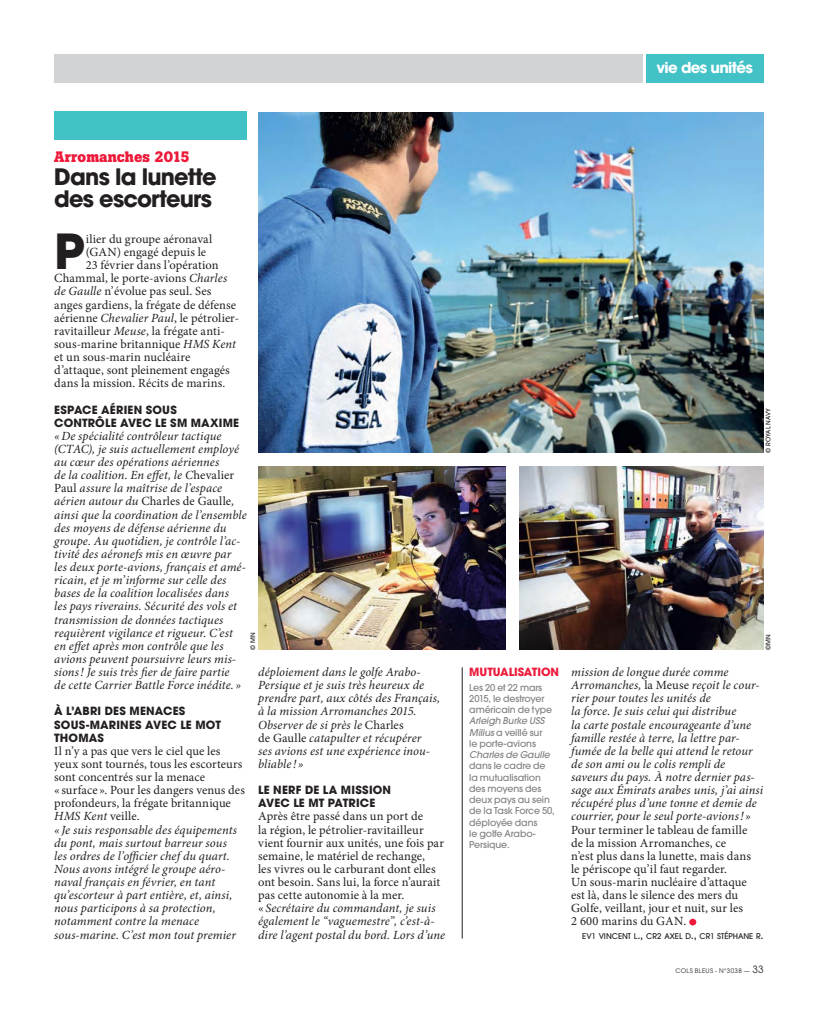
<style>
.page{position:relative;width:818px;height:1012px;background:#fff}
.page>*{position:absolute;margin:0;border:0;box-sizing:border-box;transform-origin:0 0}
.t1{font:700 48px "Avant Garde LT";color:#231f20}
.t2{font:700 22.5px/22.5px "Avant Garde LT";letter-spacing:-.035em;color:#231f20}
.t3{font:700 15px "Boton";letter-spacing:.005em;color:#ed1a3a}
.t4{font:700 15px "Avant Garde LT";letter-spacing:-.045em;color:#fff}
.t5{font:italic 12.5px/13.1px "Minion Pro";letter-spacing:.005em;color:#231f20}
.t6{font:12.5px/13.1px "Minion Pro";letter-spacing:.005em;color:#231f20}
.t7{font:700 11.25px/13.1px "Avant Garde LT";letter-spacing:.015em;color:#231f20}
.t8{font:700 11.25px "Avant Garde LT";letter-spacing:-.01em;color:#ed1a3a}
.t9{font:500 9.38px/11.2px "Avant Garde LT";letter-spacing:-.01em;color:#808285}
.t10{font:italic 500 9.38px "Avant Garde";letter-spacing:-.015em;color:#808285}
.t11{font:500 7.88px "Avant Garde LT";color:#231f20}
.t12{font:6.25px "Avant Garde LT";letter-spacing:.055em;color:#231f20}
.t13{font:500 6.25px "Avant Garde LT";letter-spacing:.02em;color:#231f20}
.s1{font-style:italic}
.s2{font-style:normal}
.s3{font-size:11.25px}
.s4{font-family:"Avant Garde";font-style:italic}
.s5{font-size:10px}
</style>
<div class="page">
<div style="left:646px;top:54px;width:117px;height:29px;background:#42c1c7"></div>
<div style="left:54px;top:54px;width:588px;height:29px;background:#d1d3d4"></div>
<div style="left:54px;top:112px;width:193px;height:28px;background:#42c1c7"></div>
<hr style="left:461px;top:667px;width:1px;height:272px;background:#231f20">
<img style="left:258px;top:113px;width:505px;height:340px">
<svg style="left:688px;top:919px;width:8px;height:6px"></svg>
<img style="left:258px;top:466px;width:247px;height:184px">
<img style="left:519px;top:466px;width:244px;height:184px">
<p class="t3" style="left:54px;top:152px;width:137px">Arromanches 2015</p>
<h2 class="t2" style="left:54px;top:167px;width:164px">Dans la lunette des escorteurs</h2>
<p class="t4" style="left:656px;top:61px;width:98px">vie des unités</p>
<h1 class="t1" style="left:54px;top:229px;width:32px">P</h1>
<p class="t6" style="left:86px;top:233px;width:128px">ilier du groupe aéronaval</p>
<p class="t6" style="left:86px;top:247px;width:122px">(GAN) engagé depuis le</p>
<p class="t6" style="left:86px;top:260px;width:134px">23 février dans l’opération</p>
<p class="t6" style="left:54px;top:273px;width:174px">Chammal, le porte-avions <span class="s1">Charles</span></p>
<p class="t6" style="left:54px;top:286px;width:158px"><span class="s1">de Gaulle</span> n’évolue pas seul. Ses</p>
<p class="t6" style="left:54px;top:299px;width:183px">anges gardiens, la frégate de défense</p>
<p class="t6" style="left:54px;top:312px;width:186px">aérienne <span class="s1">Chevalier Paul</span>, le pétrolier-</p>
<p class="t6" style="left:54px;top:325px;width:172px">ravitailleur <span class="s1">Meuse</span>, la frégate anti-</p>
<p class="t6" style="left:54px;top:338px;width:183px">sous-marine britannique <span class="s1">HMS Kent</span></p>
<p class="t6" style="left:54px;top:352px;width:137px">et un sous-marin nucléaire</p>
<p class="t6" style="left:54px;top:365px;width:177px">d’attaque, sont pleinement engagés</p>
<p class="t6" style="left:54px;top:378px;width:172px">dans la mission. Récits de marins.</p>
<p class="t7" style="left:54px;top:404px;width:186px">ESPACE AÉRIEN SOUS<br>CONTRÔLE AVEC LE SM MAXIME</p>
<p class="t5" style="left:54px;top:430px;width:194px">« De spécialité contrôleur tactique (CTAC), je suis actuellement employé au cœur des opérations aériennes<br>de la coalition. En effet, le C<span class="s2">hevalier Paul</span> assure la maîtrise de l’espace aérien autour du <span class="s2">Charles de Gaulle</span>, ainsi que la coordination de l’ensemble des moyens de défense aérienne du groupe. Au quotidien, je contrôle l’ac&shy;tivité des aéronefs mis en œuvre par les deux porte-avions, français et amé&shy;ricain, et je m’informe sur celle des bases de la coalition localisées dans<br>les pays riverains. Sécurité des vols et transmission de données tactiques requièrent vigilance et rigueur. C’est en effet après mon contrôle que les avions peuvent poursuivre leurs mis&shy;sions ! Je suis très fier de faire partie<br>de cette Carrier Battle Force inédite. »</p>
<p class="t7" style="left:54px;top:705px;width:168px">À L’ABRI DES MENACES<br>SOUS-MARINES AVEC LE MOT<br>THOMAS</p>
<p class="t5" style="left:54px;top:745px;width:192px"><span class="s2">Il n’y a pas que vers le ciel que les yeux sont tournés, tous les escorteurs sont concentrés sur la menace<br>« surface ». Pour les dangers venus des profondeurs, la frégate britannique </span>HMS Kent <span class="s2">veille.<br></span>« Je suis responsable des équipements du pont, mais surtout barreur sous<br>les ordres de l’officier chef du quart.<br>Nous avons intégré le groupe aéro&shy;naval français en février, en tant qu’escorteur à part entière, et, ainsi, nous participons à sa protection, notamment contre la menace sous-marine. C’est mon tout premier</p>
<p class="t13" style="left:764px;top:453px;width:47px;rotate:-90deg">© ROYAL NAVY</p>
<p class="t13" style="left:250px;top:650px;width:19px;rotate:-90deg">© MN</p>
<p class="t13" style="left:764px;top:650px;width:17px;rotate:-90deg">©MN</p>
<p class="t5" style="left:258px;top:667px;width:183px">déploiement dans le golfe Arabo-<br>Persique et je suis très heureux de prendre part, aux côtés des Français, à la mission Arromanches 2015.<br>Observer de si près le <span class="s2">Charles<br>de Gaulle</span> catapulter et récupérer<br>ses avions est une expérience inou&shy;bliable ! »</p>
<p class="t7" style="left:258px;top:784px;width:134px">LE NERF DE LA MISSION<br>AVEC LE MT PATRICE</p>
<p class="t6" style="left:258px;top:811px;width:188px">Après être passé dans un port de<br>la région, le pétrolier-ravitailleur vient fournir aux unités, une fois par semaine, le matériel de rechange,<br>les vivres ou le carburant dont elles ont besoin. Sans lui, la force n’aurait pas cette autonomie à la mer.<br>« <span class="s1">Secrétaire du commandant, je suis également le “vaguemestre”, c’est-à&shy;dire l’agent postal du bord. Lors d’une</span></p>
<p class="t5" style="left:570px;top:667px;width:193px">mission de longue durée comme Arromanches, <span class="s2">la Meuse</span> reçoit le cour&shy;rier pour toutes les unités de<br>la force. Je suis celui qui distribue<br>la carte postale encourageante d’une famille restée à terre, la lettre par&shy;fumée de la belle qui attend le retour de son ami ou le colis rempli de saveurs du pays. À notre dernier pas&shy;sage aux Émirats arabes unis, j’ai ainsi récupéré plus d’une tonne et demie de courrier, pour le seul porte-avions ! »</p>
<p class="t6" style="left:570px;top:824px;width:181px">Pour terminer le tableau de famille de la mission Arromanches, ce n’est plus dans la lunette, mais dans le périscope qu’il faut regarder.<br>Un sous-marin nucléaire d’attaque est là, dans le silence des mers du<br>Golfe, veillant, jour et nuit, sur les<br>2 600 marins du GAN.</p>
<p class="t11" style="left:582px;top:933px;width:183px">EV1 VINCENT L<span class="s3">.,</span> CR2 AXEL D<span class="s3">.,</span> CR1 STÉPHANE R<span class="s3">.</span></p>
<p class="t8" style="left:469px;top:667px;width:91px">MUTUALISATION</p>
<p class="t9" style="left:469px;top:682px;width:84px">Les 20 et 22 mars<br>2015, le destroyer américain de type</p>
<p class="t10" style="left:469px;top:717px;width:77px">Arleigh Burke USS</p>
<p class="t9" style="left:469px;top:727px;width:75px"><span class="s4">Milius</span> a veillé sur le porte-avions</p>
<p class="t10" style="left:469px;top:751px;width:82px">Charles de Gaulle</p>
<p class="t9" style="left:469px;top:761px;width:87px">dans le cadre de la mutualisation des moyens des deux pays au sein de la Task Force 50, déployée dans<br>le golfe Arabo-<br>Persique.</p>
<p class="t12" style="left:675px;top:967px;width:90px">COLS BLEUS - N°3038 — <span class="s5">33</span></p>
</div>
